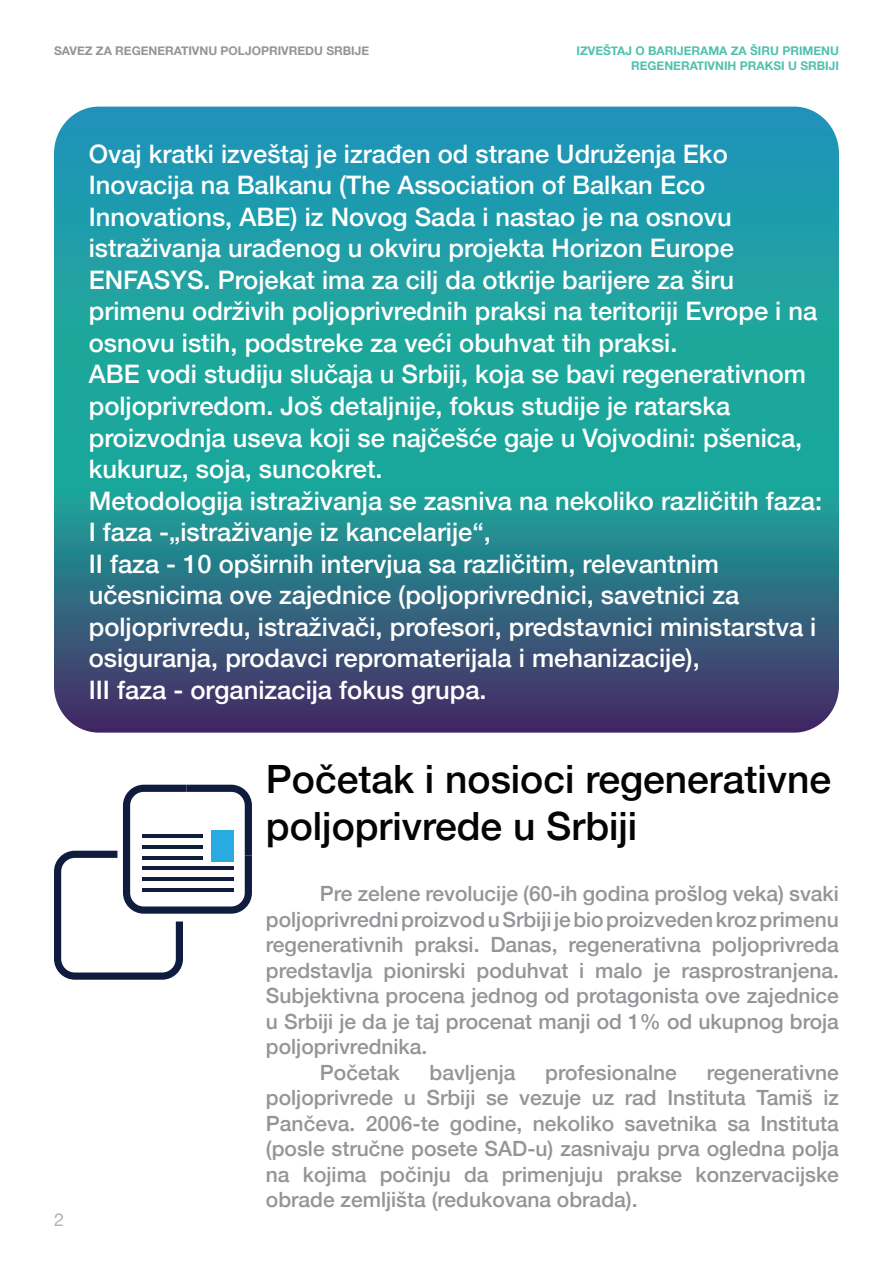
<style>
.page{position:relative;width:893px;height:1263px;background:#fff}
.page>*{position:absolute;margin:0;border:0;box-sizing:border-box;transform-origin:0 0}
.t1{font:500 39px/46.8px "Helvetica Neue";color:#040503}
.t2{font:500 25.5px/31.5px "Helvetica Neue";color:#fff}
.t3{font:500 21px/25.5px "Helvetica Neue";color:#939598;text-align:justify}
.t4{font:18px "Helvetica Neue";color:#b2b3b7}
.t5{font:700 12px/14.4px "Helvetica Neue";color:#51c0af;text-align:right}
.t6{font:700 12px "Helvetica Neue";color:#939598}
</style>
<div class="page">
<svg style="left:54px;top:107px;width:785px;height:626px;background:#268a96"></svg>
<svg style="left:54px;top:785px;width:198px;height:195px"></svg>
<hr style="left:142px;top:834px;width:61px;height:4px;background:#0f1c3d">
<hr style="left:142px;top:845px;width:61px;height:4px;background:#0f1c3d">
<hr style="left:142px;top:856px;width:61px;height:3px;background:#0f1c3d">
<hr style="left:142px;top:867px;width:91px;height:3px;background:#0f1c3d">
<hr style="left:142px;top:877px;width:91px;height:4px;background:#0f1c3d">
<hr style="left:142px;top:888px;width:91px;height:4px;background:#0f1c3d">
<div style="left:211px;top:830px;width:22px;height:31px;background:#29abe2"></div>
<p class="t6" style="left:54px;top:41px;width:317px">SAVEZ ZA REGENERATIVNU POLJOPRIVREDU SRBIJE</p>
<p class="t5" style="left:576px;top:44px;width:264px">IZVEŠTAJ O BARIJERAMA ZA ŠIRU PRIMENU<br>REGENERATIVNIH PRAKSI U SRBIJI</p>
<p class="t2" style="left:89px;top:136px;width:730px">Ovaj kratki izveštaj je izrađen od strane Udruženja Eko Inovacija na Balkanu (The Association of Balkan Eco Innovations, ABE) iz Novog Sada i nastao je na osnovu istraživanja urađenog u okviru projekta Horizon Europe ENFASYS. Projekat ima za cilj da otkrije barijere za širu primenu održivih poljoprivrednih praksi na teritoriji Evrope i na osnovu istih, podstreke za veći obuhvat tih praksi.</p>
<p class="t2" style="left:89px;top:357px;width:719px">ABE vodi studiju slučaja u Srbiji, koja se bavi regenerativnom poljoprivredom. Još detaljnije, fokus studije je ratarska proizvodnja useva koji se najčešće gaje u Vojvodini: pšenica, kukuruz, soja, suncokret.</p>
<p class="t2" style="left:89px;top:483px;width:735px">Metodologija istraživanja se zasniva na nekoliko različitih faza:</p>
<p class="t2" style="left:89px;top:514px;width:404px">I faza -„istraživanje iz kancelarije“,</p>
<p class="t2" style="left:89px;top:546px;width:729px">II faza - 10 opširnih intervjua sa različitim, relevantnim učesnicima ove zajednice (poljoprivrednici, savetnici za poljoprivredu, istraživači, profesori, predstavnici ministarstva i osiguranja, prodavci repromaterijala i mehanizacije),</p>
<p class="t2" style="left:89px;top:672px;width:399px">III faza - organizacija fokus grupa.</p>
<p class="t4" style="left:54px;top:1207px;width:12px">2</p>
<p class="t1" style="left:266px;top:752px;width:567px">Početak i nosioci regenerativne poljoprivrede u Srbiji</p>
<p class="t3" style="left:266px;top:879px;width:575px;text-indent:54px">Pre zelene revolucije (60-ih godina prošlog veka) svaki poljoprivredni proizvod u Srbiji je bio proizveden kroz primenu regenerativnih praksi. Danas, regenerativna poljoprivreda predstavlja pionirski poduhvat i malo je rasprostranjena.<br>Subjektivna procena jednog od protagonista ove zajednice u Srbiji je da je taj procenat manji od 1% od ukupnog broja poljoprivrednika.</p>
<p class="t3" style="left:320px;top:1057px;width:81px">Početak</p>
<p class="t3" style="left:429px;top:1057px;width:87px">bavljenja</p>
<p class="t3" style="left:545px;top:1057px;width:133px">profesionalne</p>
<p class="t3" style="left:266px;top:1057px;width:575px;text-indent:441px">regenerativne poljoprivrede u Srbiji se vezuje uz rad Instituta Tamiš iz Pančeva. 2006-te godine, nekoliko savetnika sa Instituta (posle stručne posete SAD-u) zasnivaju prva ogledna polja na kojima počinju da primenjuju prakse konzervacijske obrade zemljišta (redukovana obrada).</p>
</div>
